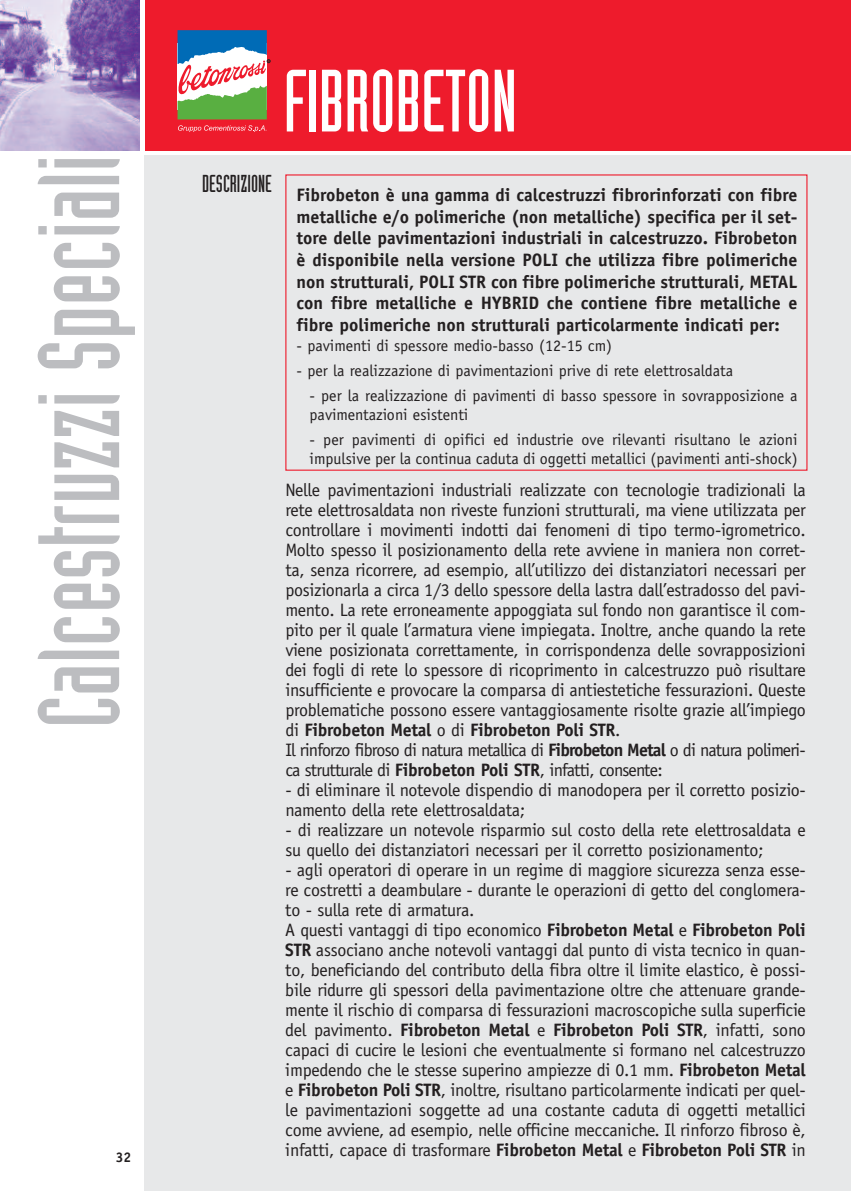
<style>
.page{position:relative;width:851px;height:1191px;background:#fff}
.page>*{position:absolute;margin:0;border:0;box-sizing:border-box;transform-origin:0 0}
.t1{font:113.2px "Industria Solid";color:#bcbdc0}
.t2{font:86.4px "Industria Solid";color:#fff}
.t3{font:24px "Industria Solid";color:#231f20}
.t4{font:18px/20px "Officina Sans";letter-spacing:-.015em;color:#231f20}
.t5{font:700 18px/21.6px "Officina Sans";color:#231f20;text-align:justify}
.t6{font:16px/19.2px "Officina Sans";color:#231f20}
.t7{font:700 14px "Officina Sans";color:#231f20}
.s1{font-weight:700}
</style>
<div class="page">
<div style="left:144px;top:155px;width:706px;height:1036px;background:#e7e8e9"></div>
<div style="left:145px;top:0;width:554px;height:151px;background:#ee1b2c"></div>
<div style="left:672px;top:0;width:178px;height:150px;background:#ee1b2c"></div>
<img style="left:0;top:0;width:140px;height:150px">
<div style="left:285px;top:174px;width:522px;height:297px;border:1px solid #ee1b2c"></div>
<svg style="left:177px;top:30px;width:93px;height:89px"></svg>
<svg style="left:178px;top:125px;width:88px;height:7px"></svg>
<h1 class="t1" style="left:38px;top:728px;width:574px;rotate:-90deg">Calcestruzzi Speciali</h1>
<p class="t7" style="left:116px;top:1152px;width:17px">32</p>
<h2 class="t2" style="left:283px;top:70px;width:235px">FIBROBETON</h2>
<h3 class="t3" style="left:202px;top:175px;width:71px">DESCRIZIONE</h3>
<p class="t5" style="left:296px;top:186px;width:502px">Fibrobeton è una gamma di calcestruzzi fibrorinforzati con fibre metalliche e/o polimeriche (non metalliche) specifica per il set&shy;tore delle pavimentazioni industriali in calcestruzzo. Fibrobeton è disponibile nella versione POLI che utilizza fibre polimeriche non strutturali, POLI STR con fibre polimeriche strutturali, METAL con fibre metalliche e HYBRID che contiene fibre metalliche e fibre polimeriche non strutturali particolarmente indicati per:</p>
<p class="t6" style="left:296px;top:337px;width:317px">- pavimenti di spessore medio-basso (12-15 cm)</p>
<p class="t6" style="left:296px;top:362px;width:438px">- per la realizzazione di pavimentazioni prive di rete elettrosaldata</p>
<p class="t6" style="left:309px;top:387px;width:489px">- per la realizzazione di pavimenti di basso spessore in sovrapposizione a pavimentazioni esistenti</p>
<p class="t6" style="left:309px;top:431px;width:489px">- per pavimenti di opifici ed industrie ove rilevanti risultano le azioni impulsive per la continua caduta di oggetti metallici (pavimenti anti-shock)</p>
<p class="t4" style="left:285px;top:481px;width:522px">Nelle pavimentazioni industriali realizzate con tecnologie tradizionali la rete elettrosaldata non riveste funzioni strutturali, ma viene utilizzata per controllare i movimenti indotti dai fenomeni di tipo termo-igrometrico.<br>Molto spesso il posizionamento della rete avviene in maniera non corret&shy;ta, senza ricorrere, ad esempio, all’utilizzo dei distanziatori necessari per posizionarla a circa 1/3 dello spessore della lastra dall’estradosso del pavi&shy;mento. La rete erroneamente appoggiata sul fondo non garantisce il com&shy;pito per il quale l’armatura viene impiegata. Inoltre, anche quando la rete viene posizionata correttamente, in corrispondenza delle sovrapposizioni dei fogli di rete lo spessore di ricoprimento in calcestruzzo può risultare insufficiente e provocare la comparsa di antiestetiche fessurazioni. Queste problematiche possono essere vantaggiosamente risolte grazie all’impiego di <span class="s1">Fibrobeton Metal</span> o di <span class="s1">Fibrobeton Poli STR</span>.<br>Il rinforzo fibroso di natura metallica di <span class="s1">Fibrobeton Metal</span> o di natura polimeri&shy;ca strutturale di <span class="s1">Fibrobeton Poli STR</span>, infatti, consente:</p>
<p class="t4" style="left:285px;top:781px;width:522px">- di eliminare il notevole dispendio di manodopera per il corretto posizio&shy;namento della rete elettrosaldata;</p>
<p class="t4" style="left:285px;top:821px;width:522px">- di realizzare un notevole risparmio sul costo della rete elettrosaldata e su quello dei distanziatori necessari per il corretto posizionamento;</p>
<p class="t4" style="left:285px;top:861px;width:522px">- agli operatori di operare in un regime di maggiore sicurezza senza esse&shy;re costretti a deambulare - durante le operazioni di getto del conglomera&shy;to - sulla rete di armatura.<br>A questi vantaggi di tipo economico <span class="s1">Fibrobeton Metal</span> e <span class="s1">Fibrobeton Poli STR</span> associano anche notevoli vantaggi dal punto di vista tecnico in quan&shy;to, beneficiando del contributo della fibra oltre il limite elastico, è possi&shy;bile ridurre gli spessori della pavimentazione oltre che attenuare grande&shy;mente il rischio di comparsa di fessurazioni macroscopiche sulla superficie del pavimento. <span class="s1">Fibrobeton Metal</span> e <span class="s1">Fibrobeton Poli STR</span>, infatti, sono capaci di cucire le lesioni che eventualmente si formano nel calcestruzzo impedendo che le stesse superino ampiezze di 0.1 mm. <span class="s1">Fibrobeton Metal </span>e <span class="s1">Fibrobeton Poli STR</span>, inoltre, risultano particolarmente indicati per quel&shy;le pavimentazioni soggette ad una costante caduta di oggetti metallici come avviene, ad esempio, nelle officine meccaniche. Il rinforzo fibroso è, infatti, capace di trasformare <span class="s1">Fibrobeton Metal</span> e <span class="s1">Fibrobeton Poli STR</span> in</p>
</div>
